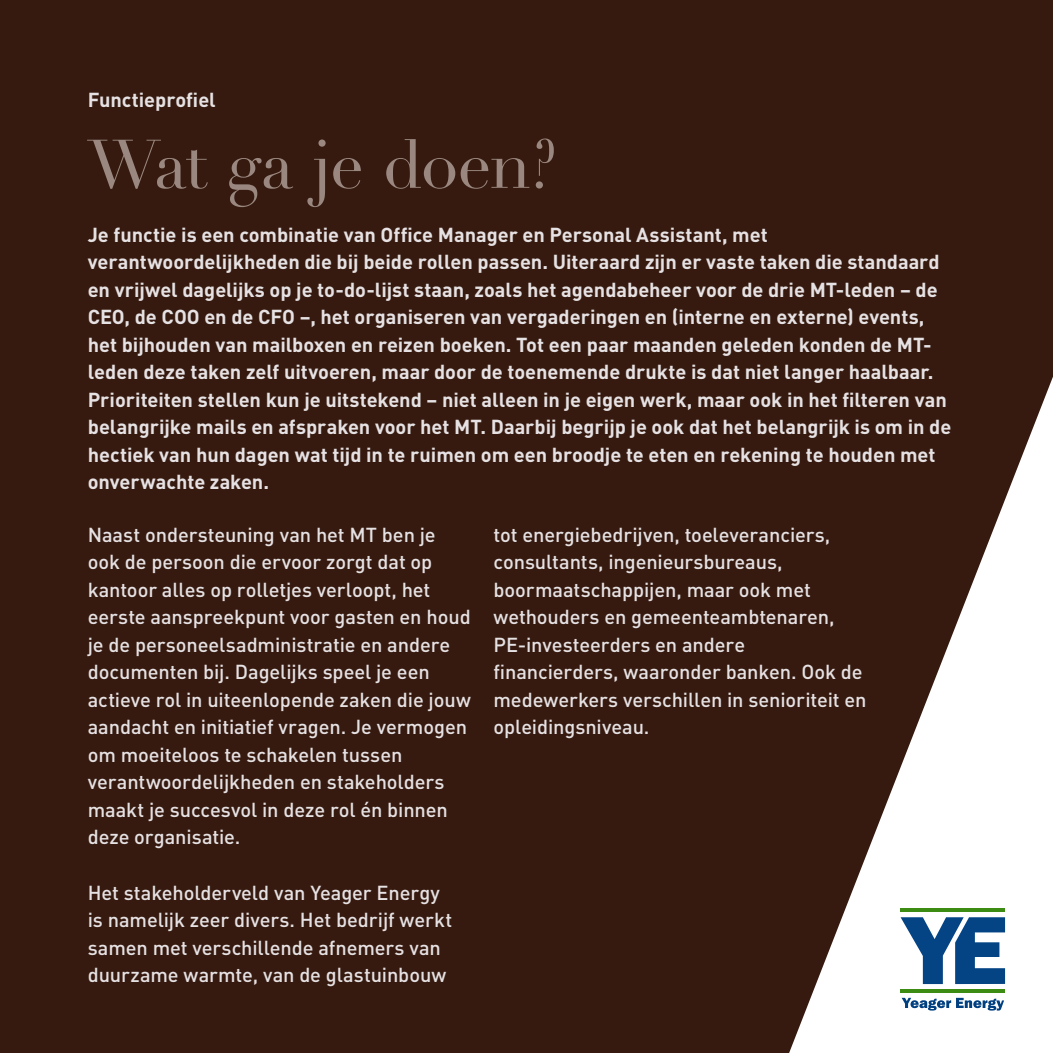
<style>
.page{position:relative;width:1053px;height:1053px;background:#fff}
.page>*{position:absolute;margin:0;border:0;box-sizing:border-box;transform-origin:0 0}
.t1{font:67.5px "Didot";letter-spacing:-.025em;color:#9a8880}
.t2{font:500 20px/27.5px "DIN Pro";letter-spacing:-.005em;color:#e6e1e3}
.t3{font:700 20px/27.5px "DIN Pro";letter-spacing:-.005em;color:#e6e1e3}
</style>
<div class="page">
<div style="left:0;top:0;width:1052px;height:1052px;background:#361a0f"></div>
<svg style="left:789px;top:379px;width:263px;height:673px"></svg>
<hr style="left:900px;top:908px;width:105px;height:4px;background:#3c8c14">
<hr style="left:900px;top:989px;width:105px;height:3px;background:#3c8c14">
<svg style="left:900px;top:917px;width:104px;height:66px;background:#638bb2"></svg>
<svg style="left:901px;top:997px;width:103px;height:13px"></svg>
<p class="t3" style="left:88px;top:85px;width:129px">Functieprofiel</p>
<p class="t1" style="left:88px;top:124px;width:471px">Wat ga je doen?</p>
<p class="t3" style="left:88px;top:220px;width:865px">Je functie is een combinatie van Office Manager en Personal Assistant, met verantwoordelijkheden die bij beide rollen passen. Uiteraard zijn er vaste taken die standaard en vrijwel dagelijks op je to-do-lijst staan, zoals het agendabeheer voor de drie MT-leden – de CEO, de COO en de CFO –, het organiseren van vergaderingen en (interne en externe) events, het bijhouden van mailboxen en reizen boeken. Tot een paar maanden geleden konden de MT&shy;leden deze taken zelf uitvoeren, maar door de toenemende drukte is dat niet langer haalbaar.<br>Prioriteiten stellen kun je uitstekend – niet alleen in je eigen werk, maar ook in het filteren van belangrijke mails en afspraken voor het MT. Daarbij begrijp je ook dat het belangrijk is om in de hectiek van hun dagen wat tijd in te ruimen om een broodje te eten en rekening te houden met onverwachte zaken.</p>
<p class="t2" style="left:88px;top:520px;width:384px">Naast ondersteuning van het MT ben je ook de persoon die ervoor zorgt dat op kantoor alles op rolletjes verloopt, het eerste aanspreekpunt voor gasten en houd je de personeelsadministratie en andere documenten bij. Dagelijks speel je een actieve rol in uiteenlopende zaken die jouw aandacht en initiatief vragen. Je vermogen om moeiteloos te schakelen tussen verantwoordelijkheden en stakeholders maakt je succesvol in deze rol én binnen deze organisatie.</p>
<p class="t2" style="left:88px;top:877px;width:366px">Het stakeholderveld van Yeager Energy is namelijk zeer divers. Het bedrijf werkt samen met verschillende afnemers van duurzame warmte, van de glastuinbouw</p>
<p class="t2" style="left:493px;top:520px;width:374px">tot energiebedrijven, toeleveranciers, consultants, ingenieursbureaus, boormaatschappijen, maar ook met wethouders en gemeenteambtenaren, PE-investeerders en andere financierders, waaronder banken. Ook de medewerkers verschillen in senioriteit en opleidingsniveau.</p>
</div>
